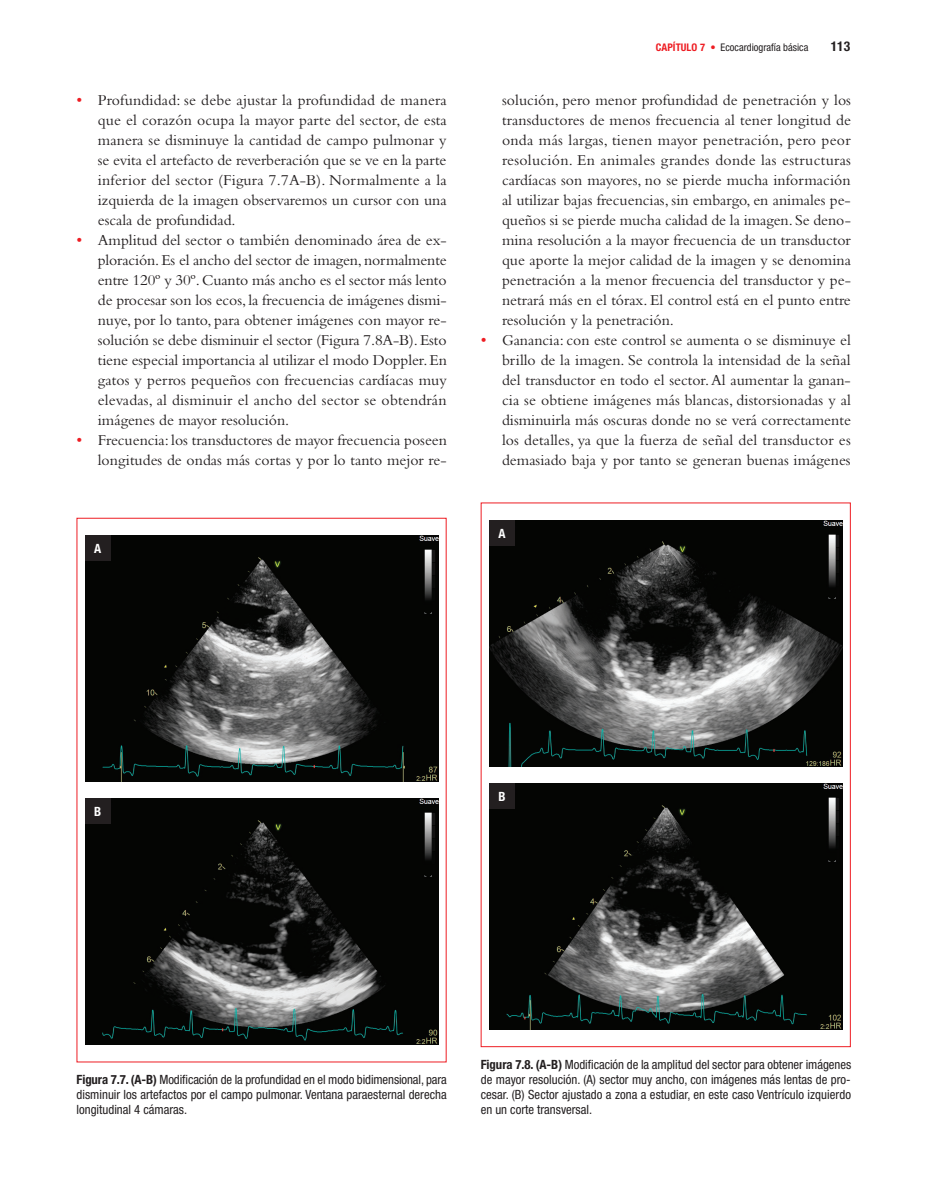
<style>
.page{position:relative;width:936px;height:1191px;background:#fff}
.page>*{position:absolute;margin:0;border:0;box-sizing:border-box;transform-origin:0 0}
.t1{font:15.75px/20px "Bembo";color:#231f20;text-align:justify}
.t2{font:700 condensed 13.5px "Helvetica Neue LT";color:#231f20}
.t3{font:condensed 12.75px/15.3px "Helvetica Neue LT";color:#231f20;text-align:justify}
.t4{font:700 condensed 12.75px "Helvetica Neue LT";color:#fff}
.t5{font:condensed 10.5px "Helvetica Neue LT";color:#231f20}
.s1{font-size:16.5px;color:#ee1d23}
.s2{font-weight:700;color:#ee1d23}
.s3{font-weight:700}
</style>
<div class="page">
<img style="left:85px;top:536px;width:353px;height:245px">
<div style="left:85px;top:536px;width:26px;height:25px;background:#231f20"></div>
<img style="left:85px;top:798px;width:353px;height:246px">
<div style="left:85px;top:798px;width:26px;height:26px;background:#231f20"></div>
<img style="left:489px;top:520px;width:353px;height:246px">
<div style="left:489px;top:520px;width:25px;height:26px;background:#231f20"></div>
<img style="left:489px;top:783px;width:353px;height:246px">
<div style="left:489px;top:783px;width:25px;height:26px;background:#231f20"></div>
<p class="t1" style="left:98px;top:90px;width:350px;text-indent:-21px"><span class="s1">•</span> Profundidad: se debe ajustar la profundidad de manera que el corazón ocupa la mayor parte del sector, de esta manera se disminuye la cantidad de campo pulmonar y se evita el artefacto de reverberación que se ve en la parte inferior del sector (Figura 7.7A-B). Normalmente a la izquierda de la imagen observaremos un cursor con una escala de profundidad.</p>
<p class="t1" style="left:98px;top:230px;width:350px;text-indent:-21px"><span class="s1">•</span> Amplitud del sector o también denominado área de ex&shy;ploración. Es el ancho del sector de imagen, normalmente entre 120º y 30º. Cuanto más ancho es el sector más lento de procesar son los ecos, la frecuencia de imágenes dismi&shy;nuye, por lo tanto, para obtener imágenes con mayor re&shy;solución se debe disminuir el sector (Figura 7.8A-B). Esto tiene especial importancia al utilizar el modo Doppler. En gatos y perros pequeños con frecuencias cardíacas muy elevadas, al disminuir el ancho del sector se obtendrán imágenes de mayor resolución.</p>
<p class="t1" style="left:77px;top:430px;width:372px;text-align:right"><span class="s1">•</span> Frecuencia: los transductores de mayor frecuencia poseen longitudes de ondas más cortas y por lo tanto mejor re-</p>
<p class="t4" style="left:94px;top:541px;width:9px">A</p>
<p class="t5" style="left:655px;top:41px;width:154px"><span class="s2">CAPÍTULO 7 •</span> Ecocardiografía básica</p>
<p class="t2" style="left:830px;top:38px;width:21px">113</p>
<p class="t1" style="left:502px;top:90px;width:350px">solución, pero menor profundidad de penetración y los transductores de menos frecuencia al tener longitud de onda más largas, tienen mayor penetración, pero peor resolución. En animales grandes donde las estructuras cardíacas son mayores, no se pierde mucha información al utilizar bajas frecuencias, sin embargo, en animales pe&shy;queños si se pierde mucha calidad de la imagen. Se deno&shy;mina resolución a la mayor frecuencia de un transductor que aporte la mejor calidad de la imagen y se denomina penetración a la menor frecuencia del transductor y pe&shy;netrará más en el tórax. El control está en el punto entre resolución y la penetración.</p>
<p class="t1" style="left:502px;top:330px;width:350px;text-indent:-21px"><span class="s1">•</span> Ganancia: con este control se aumenta o se disminuye el brillo de la imagen. Se controla la intensidad de la señal del transductor en todo el sector. Al aumentar la ganan&shy;cia se obtiene imágenes más blancas, distorsionadas y al disminuirla más oscuras donde no se verá correctamente los detalles, ya que la fuerza de señal del transductor es demasiado baja y por tanto se generan buenas imágenes</p>
<p class="t4" style="left:498px;top:526px;width:9px">A</p>
<p class="t4" style="left:94px;top:804px;width:9px">B</p>
<p class="t4" style="left:498px;top:788px;width:9px">B</p>
<p class="t3" style="left:77px;top:1071px;width:372px"><span class="s3">Figura 7.7. (A-B)</span> Modificación de la profundidad en el modo bidimensional, para disminuir los artefactos por el campo pulmonar. Ventana paraesternal derecha longitudinal 4 cámaras.</p>
<p class="t3" style="left:480px;top:1056px;width:372px"><span class="s3">Figura 7.8. (A-B)</span> Modificación de la amplitud del sector para obtener imágenes de mayor resolución. (A) sector muy ancho, con imágenes más lentas de pro&shy;cesar. (B) Sector ajustado a zona a estudiar, en este caso Ventrículo izquierdo en un corte transversal.</p>
</div>
